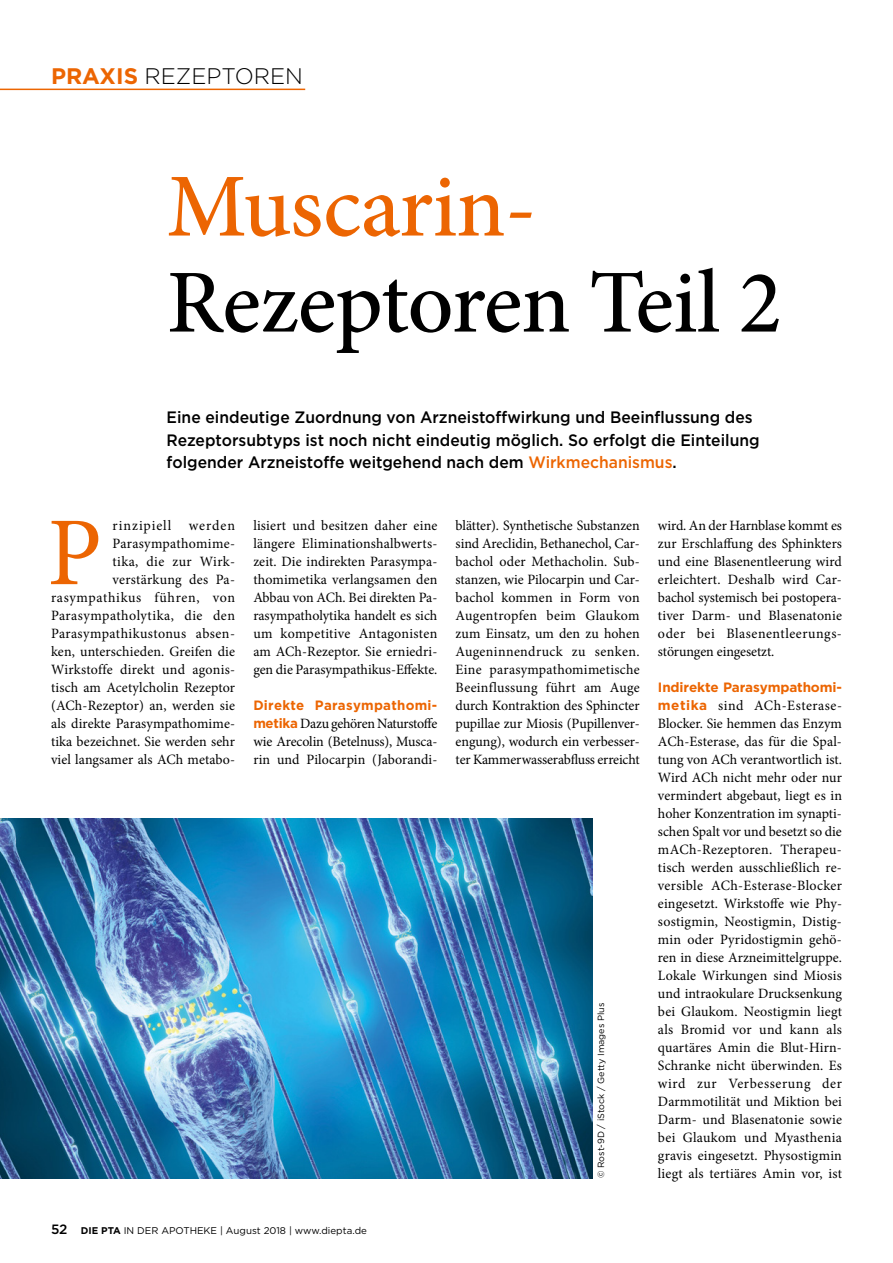
<style>
.page{position:relative;width:893px;height:1263px;background:#fff}
.page>*{position:absolute;margin:0;border:0;box-sizing:border-box;transform-origin:0 0}
.Intitial{font:97.35px "Minion Pro";color:#ec6502}
.t1{font:500 90px/96px "Minion Pro";letter-spacing:-.01em;color:#000}
.Rubrik_Thema{font:300 22.5px "Gotham";color:#000}
.Vorspann{font:500 16.5px/22.5px "Gotham";color:#000;scale:.95 1}
.Grundtext{font:14.25px/18px "Minion Pro";color:#000;text-align:justify}
.Intitial-2{font:14.25px/18px "Minion Pro";letter-spacing:.01em;color:#000;text-align:right}
.Grundtext-2{font:700 13.5px "Gotham";letter-spacing:-.01em;color:#ec6502}
.Grundtext-3{font:700 13.5px "Gotham";letter-spacing:.02em;color:#ec6502}
.t2{font:9.75px "Gotham";color:#000}
.Bildquelle{font:9px "Gotham";color:#000}
.s1{font-weight:700;color:#ec6502}
.s2{color:#ec6502}
.s3{font-family:"Gotham";font-weight:700;font-size:13.5px;color:#ec6502}
.s4{font-weight:500;font-size:13.5px}
.s5{font-weight:700}
</style>
<div class="page">
<hr style="left:0;top:89px;width:305px;height:1px;background:#ec6502">
<img style="left:0;top:818px;width:593px;height:360px">
<p class="Rubrik_Thema" style="left:51px;top:62px;width:254px"><span class="s1">PRAXIS</span> REZEPTOREN</p>
<p class="t1" style="left:167px;top:159px;width:617px"><span class="s2">Muscarin-<br></span>Rezeptoren Teil 2</p>
<p class="Vorspann" style="left:167px;top:406px;width:626px">Eine eindeutige Zuordnung von Arzneistoffwirkung und Beeinflussung des<br>Rezeptorsubtyps ist noch nicht eindeutig möglich. So erfolgt die Einteilung folgender Arzneistoffe weitgehend nach dem <span class="s2">Wirkmechanismus</span>.</p>
<p class="Intitial-2" style="left:51px;top:517px;width:186px">rinzipiell werden<br>Parasympathomime-<br>tika, die zur Wirk&shy;verstärkung des Pa&shy;rasympathikus führen, von<br>Parasympatholytika, die den<br>Parasympathikustonus absen&shy;ken, unterschieden. Greifen die<br>Wirkstoffe direkt und agonis&shy;tisch am Acetylcholin Rezeptor (ACh-Rezeptor) an, werden sie als direkte Parasympathomime&shy;tika bezeichnet. Sie werden sehr viel langsamer als ACh metabo-</p>
<p class="Intitial-2" style="left:253px;top:517px;width:186px;text-align:justify">lisiert und besitzen daher eine längere Eliminationshalbwerts&shy;zeit. Die indirekten Parasympa&shy;thomimetika verlangsamen den Abbau von ACh. Bei direkten Pa&shy;rasympatholytika handelt es sich um kompetitive Antagonisten am ACh-Rezeptor. Sie erniedri&shy;gen die Parasympathikus-Effekte.</p>
<p class="Intitial" style="left:47px;top:488px;width:56px">P</p>
<p class="Grundtext-3" style="left:253px;top:696px;width:186px">Direkte Parasympathomi-</p>
<p class="Grundtext" style="left:253px;top:715px;width:186px"><span class="s3">metika</span> Dazu gehören Naturstoffe wie Arecolin (Betelnuss), Musca&shy;rin und Pilocarpin (Jaborandi-</p>
<p class="t2" style="left:51px;top:1224px;width:317px"><span class="s4">52</span> <span class="s5">DIE PTA</span> IN DER APOTHEKE | August 2018 | www.diepta.de</p>
<p class="Grundtext" style="left:456px;top:517px;width:186px">blätter). Synthetische Substanzen sind Areclidin, Bethanechol, Car&shy;bachol oder Methacholin. Sub&shy;stanzen, wie Pilocarpin und Car&shy;bachol kommen in Form von Augentropfen beim Glaukom zum Einsatz, um den zu hohen Augeninnendruck zu senken.<br>Eine parasympathomimetische Beeinflussung führt am Auge durch Kontraktion des Sphincter pupillae zur Miosis (Pupillenver&shy;engung), wodurch ein verbesser&shy;ter Kammerwasserabfluss erreicht</p>
<p class="Grundtext" style="left:658px;top:517px;width:186px">wird. An der Harnblase kommt es zur Erschlaffung des Sphinkters und eine Blasenentleerung wird erleichtert. Deshalb wird Car&shy;bachol systemisch bei postopera&shy;tiver Darm- und Blasenatonie oder bei Blasenentleerungs&shy;störungen eingesetzt.</p>
<p class="Grundtext-2" style="left:658px;top:678px;width:186px">Indirekte Parasympathomi-</p>
<p class="Grundtext" style="left:658px;top:697px;width:186px"><span class="s3">metika</span> sind ACh-Esterase-Blocker. Sie hemmen das Enzym ACh-Esterase, das für die Spal&shy;tung von ACh verantwortlich ist.<br>Wird ACh nicht mehr oder nur vermindert abgebaut, liegt es in hoher Konzentration im synapti&shy;schen Spalt vor und besetzt so die mACh-Rezeptoren. Therapeu&shy;tisch werden ausschließlich re&shy;versible ACh-Esterase-Blocker eingesetzt. Wirkstoffe wie Phy&shy;sostigmin, Neostigmin, Distig&shy;min oder Pyridostigmin gehö&shy;ren in diese Arzneimittelgruppe.<br>Lokale Wirkungen sind Miosis und intraokulare Drucksenkung bei Glaukom. Neostigmin liegt als Bromid vor und kann als quartäres Amin die Blut-Hirn-Schranke nicht überwinden. Es wird zur Verbesserung der Darmmotilität und Miktion bei Darm- und Blasenatonie sowie bei Glaukom und Myasthenia gravis eingesetzt. Physostigmin liegt als tertiäres Amin vor, ist</p>
<p class="Bildquelle" style="left:595px;top:1178px;width:177px;rotate:-90deg">© Rost-9D / iStock / Getty Images Plus</p>
</div>
